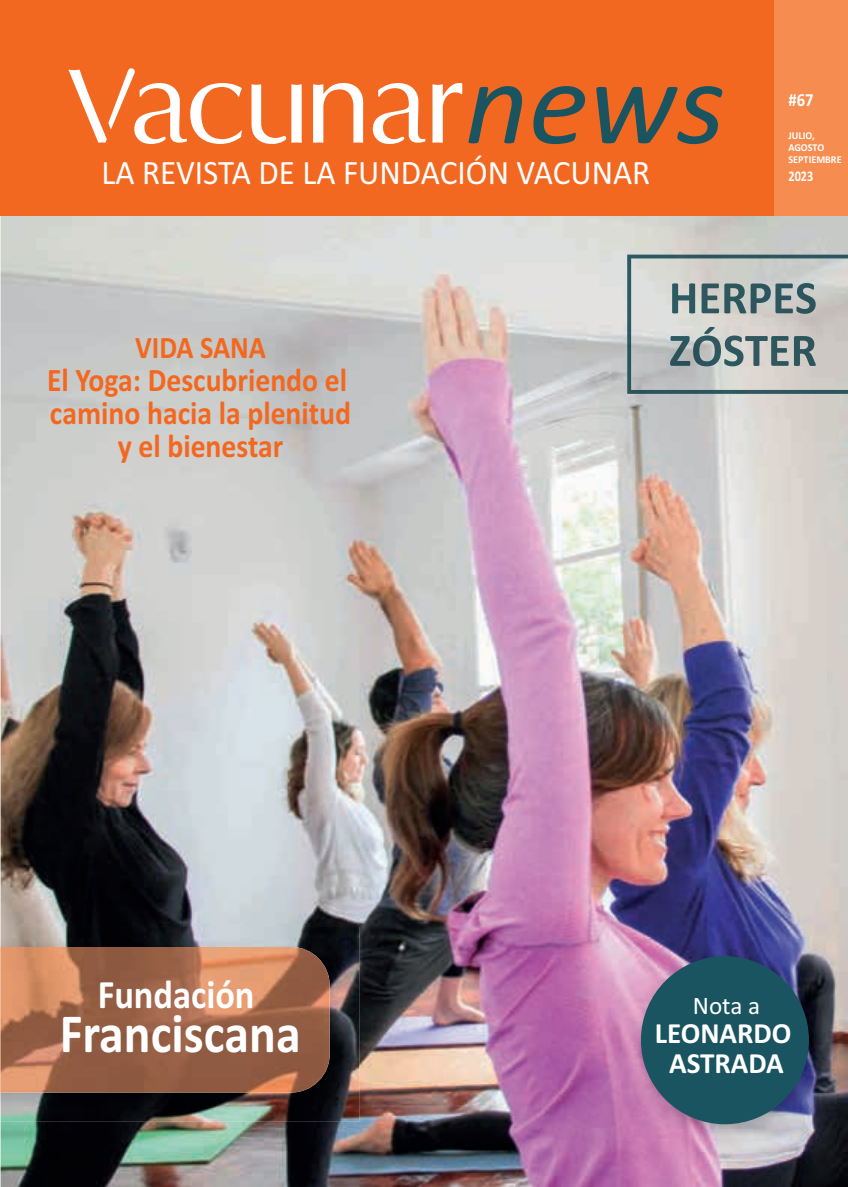
<style>
.page{position:relative;width:848px;height:1187px;background:#fff}
.page>*{position:absolute;margin:0;border:0;box-sizing:border-box;transform-origin:0 0}
.t1{font:italic 120px "Calibri";color:#195460;scale:1.04 1}
.t2{font:700 55.5px "Calibri";color:#fff;scale:.9 1}
.t3{font:700 40.5px "Calibri";color:#fff;scale:.9 1}
.t4{font:34.5px "Calibri";color:#fff;scale:.96 1}
.t5{font:700 33px/33px "Calibri";color:#f36821;text-align:center;scale:.9 1}
.t6{font:700 31.35px "Calibri";color:#f36821;scale:.9 1}
.t7{font:700 29.4px/29.4px "Calibri";color:#fff;text-align:center}
.t8{font:25.35px "Calibri";color:#fff}
.t9{font:700 18.45px "Calibri";color:#fff;scale:.9 1}
.t10{font:700 14.85px "Calibri";color:#fff;scale:.83 1}
.t11{font:700 10.5px/12px "Calibri";color:#fff}
</style>
<div class="page">
<img style="left:1px;top:215px;width:847px;height:972px">
<div style="left:769px;top:0;width:79px;height:215px;background:#f68c4f"></div>
<div style="left:0;top:0;width:774px;height:215px;background:#f36821"></div>
<svg style="left:432px;top:83px;width:30px;height:60px"></svg>
<svg style="left:373px;top:83px;width:52px;height:61px"></svg>
<svg style="left:68px;top:68px;width:174px;height:76px"></svg>
<svg style="left:251px;top:84px;width:51px;height:60px"></svg>
<svg style="left:313px;top:83px;width:50px;height:60px"></svg>
<img style="left:622px;top:937px;width:215px;height:214px">
<div style="left:641px;top:956px;width:168px;height:168px;background:#195460;border-radius:50%"></div>
<img style="left:0;top:927px;width:359px;height:194px">
<svg style="left:0;top:947px;width:1px;height:145px"></svg>
<img style="left:1px;top:947px;width:329px;height:145px">
<img style="left:627px;top:254px;width:221px;height:140px">
<img style="left:672px;top:283px;width:144px;height:31px">
<img style="left:672px;top:283px;width:98px;height:30px">
<img style="left:743px;top:327px;width:73px;height:39px">
<img style="left:670px;top:327px;width:73px;height:39px">
<h1 class="t1" style="left:464px;top:67px;width:252px">news</h1>
<p class="t9" style="left:788px;top:93px;width:29px">#67</p>
<p class="t11" style="left:788px;top:130px;width:55px">JULIO,<br>AGOSTO<br>SEPTIEMBRE</p>
<p class="t10" style="left:788px;top:171px;width:32px">2023</p>
<p class="t4" style="left:101px;top:152px;width:573px">LA REVISTA DE LA FUNDACIÓN VACUNAR</p>
<p class="t6" style="left:135px;top:336px;width:147px">VIDA SANA</p>
<p class="t5" style="left:47px;top:366px;width:339px">El Yoga: Descubriendo el camino hacia la plenitud y el bienestar</p>
<p class="t3" style="left:98px;top:981px;width:176px">Fundación</p>
<h2 class="t2" style="left:60px;top:1014px;width:269px">Franciscana</h2>
<p class="t8" style="left:693px;top:990px;width:69px">Nota a</p>
<p class="t7" style="left:655px;top:1021px;width:138px">LEONARDO<br>ASTRADA</p>
</div>
